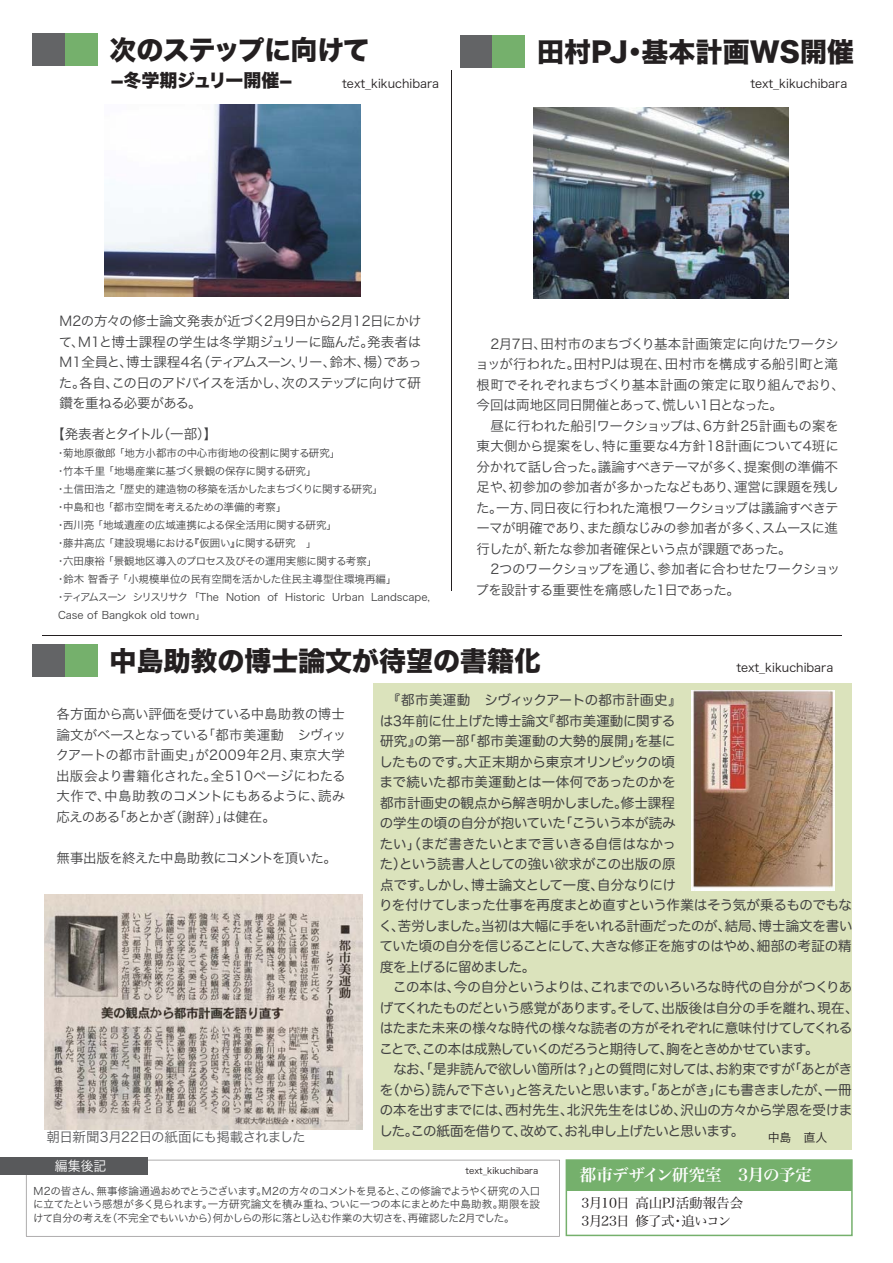
<style>
.page{position:relative;width:893px;height:1263px;background:#fff}
.page>*{position:absolute;margin:0;border:0;box-sizing:border-box;transform-origin:0 0}
.t1{font:27px "Hira Kaku Std W8 90 pv RKSJ H";color:#231f20}
.t2{font:27px "Hira Kaku Std W8 90 pv RKSJ H";letter-spacing:-.03em;color:#231f20}
.t3{font:18px "Hira Kaku Std W8 90 pv RKSJ H";letter-spacing:-.01em;color:#231f20}
.t4{font:16.5px "Hira Min Pro W6 90 pv RKSJ H";letter-spacing:-.03em;color:#fff}
.t5{font:13.5px/20.5px "Hira Maru Pro W4 90 pv RKSJ H";letter-spacing:-.025em;color:#404041}
.t6{font:13.5px/20.5px "Hira Kaku Pro W3 90 pv RKSJ H";letter-spacing:-.035em;color:#404041;text-align:justify}
.t7{font:13.5px/18px "Hira Min Pro W3 90 pv RKSJ H";letter-spacing:-.045em;color:#231f20}
.t8{font:13.5px "Hira Kaku Pro W3 90 pv RKSJ H";letter-spacing:-.055em;color:#404041}
.t9{font:13.5px "Hira Kaku Pro W3 90 pv RKSJ H";letter-spacing:-.035em;color:#58595b}
.t10{font:13.5px "Hira Kaku Pro W3 90 pv RKSJ H";letter-spacing:-.1em;color:#404041}
.t11{font:13.5px "Hira Kaku Pro W3 90 pv RKSJ H";color:#fff;scale:.95 1}
.t12{font:12px "Hira Kaku Pro W3 90 pv RKSJ H";color:#231f20}
.t13{font:10.5px/18px "Hira Kaku Pro W3 90 pv RKSJ H";letter-spacing:-.015em;color:#404041}
.t14{font:9px "Hira Kaku Pro W3 90 pv RKSJ H";color:#231f20}
</style>
<div class="page">
<div style="left:32px;top:33px;width:33px;height:33px;background:#636466"></div>
<div style="left:65px;top:33px;width:32px;height:33px;background:#75b06c"></div>
<div style="left:460px;top:35px;width:32px;height:33px;background:#636466"></div>
<div style="left:492px;top:35px;width:33px;height:33px;background:#75b06c"></div>
<div style="left:32px;top:644px;width:33px;height:33px;background:#636466"></div>
<div style="left:65px;top:644px;width:32px;height:33px;background:#75b06c"></div>
<div style="left:374px;top:683px;width:478px;height:466px;background:#dbe3bc"></div>
<img style="left:534px;top:107px;width:255px;height:192px">
<svg style="left:566px;top:1159px;width:287px;height:77px"></svg>
<div style="left:566px;top:1160px;width:286px;height:31px;background:#75b06c"></div>
<hr style="left:42px;top:635px;width:799px;height:1px;background:#231f20">
<img style="left:44px;top:895px;width:318px;height:235px">
<img style="left:691px;top:691px;width:143px;height:199px">
<img style="left:105px;top:105px;width:255px;height:191px">
<svg style="left:26px;top:1160px;width:534px;height:76px"></svg>
<div style="left:0;top:1157px;width:148px;height:17px;background:#58595b"></div>
<hr style="left:451px;top:70px;width:1px;height:521px;background:#231f20">
<p class="t2" style="left:110px;top:40px;width:262px">次のステップに向けて</p>
<p class="t3" style="left:111px;top:74px;width:183px">-冬学期ジュリー開催-</p>
<p class="t12" style="left:342px;top:79px;width:98px">text_kikuchibara</p>
<p class="t1" style="left:537px;top:42px;width:319px">田村PJ・基本計画WS開催</p>
<p class="t12" style="left:750px;top:79px;width:98px">text_kikuchibara</p>
<p class="t6" style="left:59px;top:313px;width:365px">M2の方々の修士論文発表が近づく2月9日から2月12日にかけて、M1と博士課程の学生は冬学期ジュリーに臨んだ。発表者はM1全員と、博士課程4名（ティアムスーン、リー、鈴木、楊）であった。各自、この日のアドバイスを活かし、次のステップに向けて研鑽を重ねる必要がある。</p>
<p class="t10" style="left:51px;top:429px;width:168px">【発表者とタイトル（一部）】</p>
<p class="t13" style="left:55px;top:446px;width:376px">・菊地原徹郎 「地方小都市の中心市街地の役割に関する研究」<br>・竹本千里 「地場産業に基づく景観の保存に関する研究」<br>・土信田浩之 「歴史的建造物の移築を活かしたまちづくりに関する研究」<br>・中島和也 「都市空間を考えるための準備的考察」<br>・西川亮 「地域遺産の広域連携による保全活用に関する研究」<br>・藤井高広 「建設現場における『仮囲い』に関する研究　」<br>・六田康裕 「景観地区導入のプロセス及びその運用実態に関する考察」<br>・鈴木 智香子 「小規模単位の民有空間を活かした住民主導型住環境再編」<br>・ティアムスーン シリスリサク 「The Notion of Historic Urban Landscape, Case of Bangkok old town」</p>
<p class="t6" style="left:475px;top:335px;width:371px;text-align:left">　2月7日、田村市のまちづくり基本計画策定に向けたワークショッが行われた。田村PJは現在、田村市を構成する船引町と滝根町でそれぞれまちづくり基本計画の策定に取り組んでおり、今回は両地区同日開催とあって、慌しい1日となった。<br>　昼に行われた船引ワークショップは、6方針25計画もの案を東大側から提案をし、特に重要な4方針18計画について4班に分かれて話し合った。議論すべきテーマが多く、提案側の準備不足や、初参加の参加者が多かったなどもあり、運営に課題を残した。一方、同日夜に行われた滝根ワークショップは議論すべきテーマが明確であり、また顔なじみの参加者が多く、スムースに進行したが、新たな参加者確保という点が課題であった。<br>　2つのワークショップを通じ、参加者に合わせたワークショップを設計する重要性を痛感した1日であった。</p>
<p class="t1" style="left:110px;top:651px;width:433px">中島助教の博士論文が待望の書籍化</p>
<p class="t12" style="left:736px;top:663px;width:98px">text_kikuchibara</p>
<p class="t6" style="left:56px;top:706px;width:292px">各方面から高い評価を受けている中島助教の博士論文がベースとなっている「都市美運動　シヴィックアートの都市計画史」が2009年2月、東京大学出版会より書籍化された。全510ページにわたる大作で、中島助教のコメントにもあるように、読み応えのある「あとかぎ（謝辞）」は健在。</p>
<p class="t8" style="left:56px;top:853px;width:282px">無事出版を終えた中島助教にコメントを頂いた。</p>
<p class="t9" style="left:47px;top:1131px;width:261px">朝日新聞3月22日の紙面にも掲載されました</p>
<p class="t5" style="left:379px;top:692px;width:481px;text-indent:8px">『都市美運動　シヴィックアートの都市計画史』<br>は3年前に仕上げた博士論文『都市美運動に関する<br>研究』の第一部「都市美運動の大勢的展開」を基に<br>したものです。大正末期から東京オリンピックの頃<br>まで続いた都市美運動とは一体何であったのかを<br>都市計画史の観点から解き明かしました。修士課程<br>の学生の頃の自分が抱いていた「こういう本が読み<br>たい」（まだ書きたいとまで言いきる自信はなかっ<br>た）という読書人としての強い欲求がこの出版の原<br>点です。しかし、博士論文として一度、自分なりにけ<br>りを付けてしまった仕事を再度まとめ直すという作業はそう気が乗るものでもなく、苦労しました。当初は大幅に手をいれる計画だったのが、結局、博士論文を書いていた頃の自分を信じることにして、大きな修正を施すのはやめ、細部の考証の精度を上げるに留めました。<br>　この本は、今の自分というよりは、これまでのいろいろな時代の自分がつくりあげてくれたものだという感覚があります。そして、出版後は自分の手を離れ、現在、はたまた未来の様々な時代の様々な読者の方がそれぞれに意味付けてしてくれることで、この本は成熟していくのだろうと期待して、胸をときめかせています。<br>　なお、「是非読んで欲しい箇所は？」との質問に対しては、お約束ですが「あとがきを（から）読んで下さい」と答えたいと思います。「あとがき」にも書きましたが、一冊の本を出すまでには、西村先生、北沢先生をはじめ、沢山の方々から学恩を受けました。この紙面を借りて、改めて、お礼申し上げたいと思います。</p>
<p class="t12" style="left:768px;top:1133px;width:61px">中島　直人</p>
<p class="t11" style="left:55px;top:1161px;width:56px">編集後記</p>
<p class="t13" style="left:33px;top:1185px;width:509px;line-height:13.5px;text-align:justify">M2の皆さん、無事修論通過おめでとうございます。M2の方々のコメントを見ると、この修論でようやく研究の入口に立てたという感想が多く見られます。一方研究論文を積み重ね、ついに一つの本にまとめた中島助教。期限を設けて自分の考えを（不完全でもいいから）何かしらの形に落とし込む作業の大切さを、再確認した2月でした。</p>
<p class="t14" style="left:465px;top:1167px;width:74px">text_kikuchibara</p>
<p class="t4" style="left:580px;top:1169px;width:234px">都市デザイン研究室　3月の予定</p>
<p class="t7" style="left:581px;top:1195px;width:163px">3月10日 高山PJ活動報告会<br>3月23日 修了式・追いコン</p>
</div>
